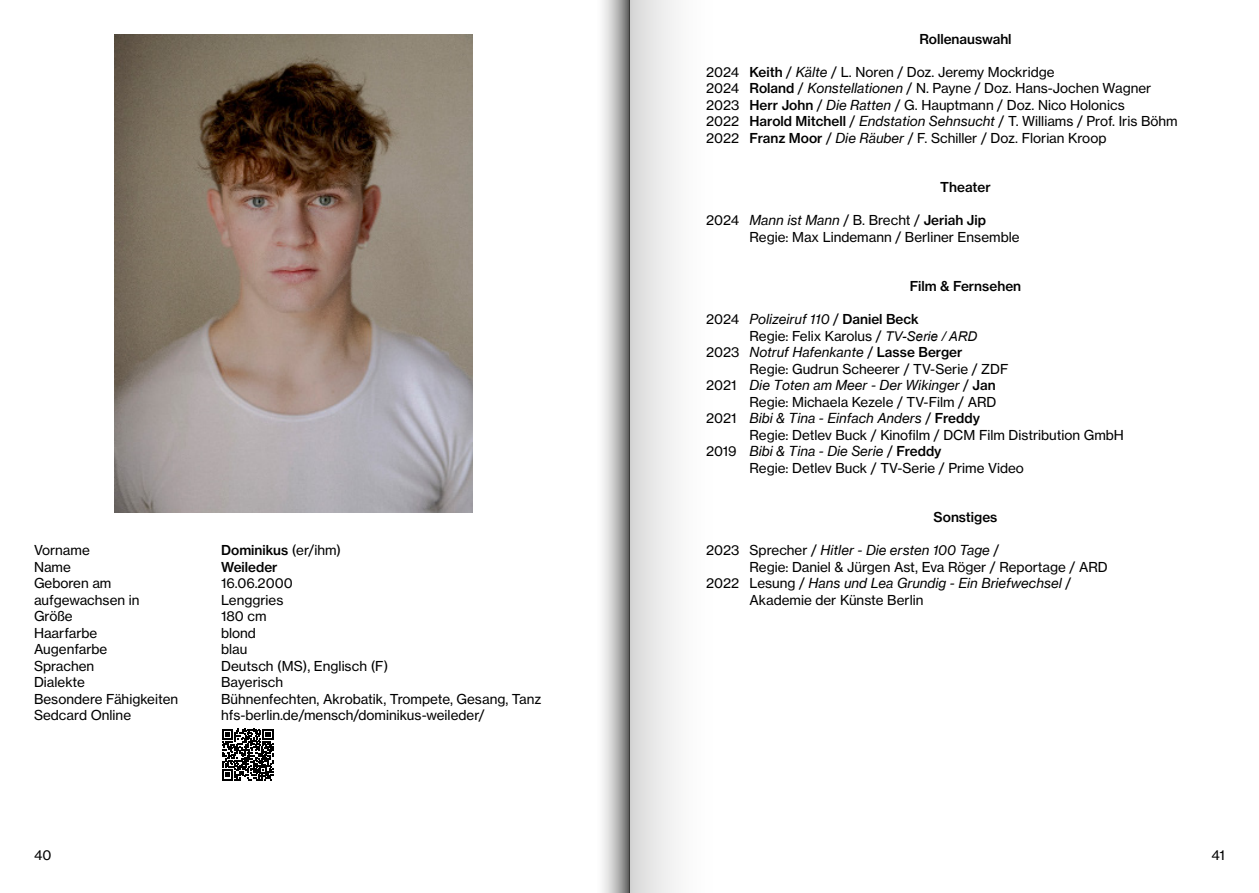
<style>
.page{position:relative;width:1259px;height:893px;background:#fff}
.page>*{position:absolute;margin:0;border:0;box-sizing:border-box;transform-origin:0 0}
.Fließtext_ohne_Tabstopp{font:13.5px "Neue Haas Grotesk Text";color:#000}
.Text___Facts{font:13.5px "Neue Haas Grotesk Text";color:#000}
.Fließtext_ohne_Tabstopp-2{font:13.5px "N Haas Grotesk TXW02 56 It";color:#000}
.Kategorie_Headline_Unterstrichen{font:500 13.5px "Neue Haas Grotesk Text";color:#000}
.Text___Facts-2{font:500 13.5px "Neue Haas Grotesk Text";color:#000}
.s1{font-weight:400}
.s2{font-weight:500}
.s3{font-family:"N Haas Grotesk TXW02 56 It"}
.s4{font-family:"Neue Haas Grotesk Text"}
.s5{font-family:"Neue Haas Grotesk Text";font-weight:500}
.s6{font-family:"Arial";font-style:italic}
</style>
<div class="page">
<img style="left:115px;top:34px;width:357px;height:479px">
<svg style="left:222px;top:729px;width:51px;height:51px"></svg>
<div style="left:629px;top:0;width:87px;height:893px;background:linear-gradient(to right,#dadada,#fff)"></div>
<svg style="left:602px;top:0;width:27px;height:893px;background:#bfbfbf"></svg>
<p class="Text___Facts" style="left:34px;top:542px;width:57px">Vorname</p>
<p class="Text___Facts-2" style="left:221px;top:542px;width:122px">Dominikus <span class="s1">(er/ihm)</span></p>
<p class="Text___Facts" style="left:34px;top:558px;width:38px">Name</p>
<p class="Text___Facts-2" style="left:221px;top:558px;width:58px">Weileder</p>
<p class="Text___Facts" style="left:34px;top:575px;width:79px">Geboren am</p>
<p class="Text___Facts" style="left:221px;top:575px;width:73px">16.06.2000</p>
<p class="Text___Facts" style="left:34px;top:591px;width:107px">aufgewachsen in</p>
<p class="Text___Facts" style="left:221px;top:591px;width:64px">Lenggries</p>
<p class="Text___Facts" style="left:34px;top:608px;width:40px">Größe</p>
<p class="Text___Facts" style="left:221px;top:608px;width:47px">180 cm</p>
<p class="Text___Facts" style="left:34px;top:624px;width:65px">Haarfarbe</p>
<p class="Text___Facts" style="left:221px;top:624px;width:36px">blond</p>
<p class="Text___Facts" style="left:34px;top:641px;width:75px">Augenfarbe</p>
<p class="Text___Facts" style="left:221px;top:641px;width:28px">blau</p>
<p class="Text___Facts" style="left:34px;top:657px;width:62px">Sprachen</p>
<p class="Text___Facts" style="left:221px;top:657px;width:169px">Deutsch (MS), Englisch (F)</p>
<p class="Text___Facts" style="left:34px;top:674px;width:52px">Dialekte</p>
<p class="Text___Facts" style="left:221px;top:674px;width:64px">Bayerisch</p>
<p class="Text___Facts" style="left:34px;top:690px;width:146px">Besondere Fähigkeiten</p>
<p class="Text___Facts" style="left:221px;top:690px;width:322px">Bühnenfechten, Akrobatik, Trompete, Gesang, Tanz</p>
<p class="Text___Facts" style="left:34px;top:707px;width:99px">Sedcard Online</p>
<p class="Text___Facts" style="left:221px;top:707px;width:265px">hfs-berlin.de/mensch/dominikus-weileder/</p>
<p class="Kategorie_Headline_Unterstrichen" style="left:919px;top:30px;width:94px">Rollenauswahl</p>
<p class="Fließtext_ohne_Tabstopp" style="left:706px;top:63px;width:350px">2024 <span class="s2">Keith</span> / <span class="s3">Kälte</span> / L. Noren / Doz. Jeremy Mockridge</p>
<p class="Fließtext_ohne_Tabstopp" style="left:706px;top:80px;width:447px">2024 <span class="s2">Roland</span> / <span class="s3">Konstellationen</span> / N. Payne / Doz. Hans-Jochen Wagner</p>
<p class="Fließtext_ohne_Tabstopp" style="left:706px;top:96px;width:420px">2023 <span class="s2">Herr John</span> / <span class="s3">Die Ratten</span> / G. Hauptmann / Doz. Nico Holonics</p>
<p class="Fließtext_ohne_Tabstopp" style="left:706px;top:113px;width:473px">2022 <span class="s2">Harold Mitchell</span> / <span class="s3">Endstation Sehnsucht</span> / T. Williams / Prof. Iris Böhm</p>
<p class="Fließtext_ohne_Tabstopp" style="left:706px;top:129px;width:402px">2022 <span class="s2">Franz Moor</span> / <span class="s3">Die Räuber</span> / F. Schiller / Doz. Florian Kroop</p>
<p class="Kategorie_Headline_Unterstrichen" style="left:940px;top:179px;width:52px">Theater</p>
<p class="Fließtext_ohne_Tabstopp" style="left:706px;top:212px;width:281px">2024 <span class="s3">Mann ist Mann</span> / B. Brecht / <span class="s2">Jeriah Jip</span></p>
<p class="Fließtext_ohne_Tabstopp" style="left:749px;top:228px;width:271px">Regie: Max Lindemann / Berliner Ensemble</p>
<p class="Kategorie_Headline_Unterstrichen" style="left:909px;top:278px;width:113px">Film &amp; Fernsehen</p>
<p class="Fließtext_ohne_Tabstopp-2" style="left:706px;top:311px;width:214px"><span class="s4">2024</span> Polizeiruf 110 <span class="s4">/</span> <span class="s5">Daniel Beck</span></p>
<p class="Fließtext_ohne_Tabstopp" style="left:749px;top:327px;width:229px">Regie: Felix Karolus / <span class="s6">TV-Serie / ARD</span></p>
<p class="Fließtext_ohne_Tabstopp-2" style="left:706px;top:344px;width:258px"><span class="s4">2023</span> Notruf Hafenkante <span class="s4">/</span> <span class="s5">Lasse Berger</span></p>
<p class="Fließtext_ohne_Tabstopp" style="left:749px;top:360px;width:260px">Regie: Gudrun Scheerer / TV-Serie / ZDF</p>
<p class="Fließtext_ohne_Tabstopp-2" style="left:706px;top:377px;width:291px"><span class="s4">2021</span> Die Toten am Meer - Der Wikinger <span class="s4">/</span> <span class="s5">Jan</span></p>
<p class="Fließtext_ohne_Tabstopp" style="left:749px;top:393px;width:248px">Regie: Michaela Kezele / TV-Film / ARD</p>
<p class="Fließtext_ohne_Tabstopp-2" style="left:706px;top:410px;width:275px"><span class="s4">2021</span> Bibi &amp; Tina - Einfach Anders <span class="s4">/</span> <span class="s5">Freddy</span></p>
<p class="Fließtext_ohne_Tabstopp" style="left:749px;top:426px;width:376px">Regie: Detlev Buck / Kinofilm / DCM Film Distribution GmbH</p>
<p class="Fließtext_ohne_Tabstopp-2" style="left:706px;top:443px;width:237px"><span class="s4">2019</span> Bibi &amp; Tina - Die Serie <span class="s4">/</span> <span class="s5">Freddy</span></p>
<p class="Fließtext_ohne_Tabstopp" style="left:749px;top:459px;width:276px">Regie: Detlev Buck / TV-Serie / Prime Video</p>
<p class="Kategorie_Headline_Unterstrichen" style="left:933px;top:509px;width:65px">Sonstiges</p>
<p class="Fließtext_ohne_Tabstopp-2" style="left:706px;top:542px;width:295px"><span class="s4">2023 Sprecher /</span> Hitler - Die ersten 100 Tage <span class="s4">/</span></p>
<p class="Fließtext_ohne_Tabstopp" style="left:749px;top:558px;width:360px">Regie: Daniel &amp; Jürgen Ast, Eva Röger / Reportage / ARD</p>
<p class="Fließtext_ohne_Tabstopp-2" style="left:706px;top:575px;width:367px"><span class="s4">2022 Lesung /</span> Hans und Lea Grundig - Ein Briefwechsel <span class="s4">/</span></p>
<p class="Fließtext_ohne_Tabstopp" style="left:749px;top:591px;width:175px">Akademie der Künste Berlin</p>
<p class="Fließtext_ohne_Tabstopp" style="left:34px;top:847px;width:19px">40</p>
<p class="Fließtext_ohne_Tabstopp" style="left:1211px;top:847px;width:15px">41</p>
</div>
